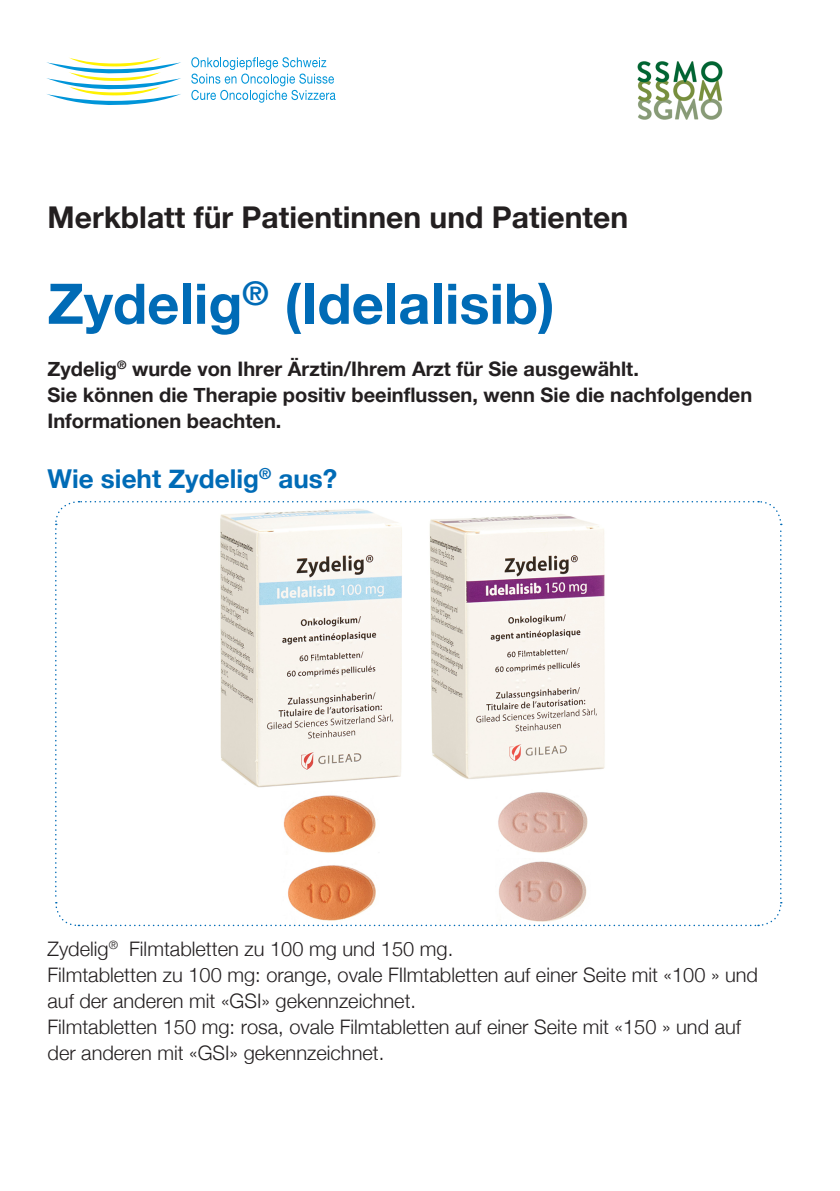
<style>
.page{position:relative;width:840px;height:1191px;background:#fff}
.page>*{position:absolute;margin:0;border:0;box-sizing:border-box;transform-origin:0 0}
.t1{font:700 56px "Helvetica Neue";color:#006bb6}
.t2{font:700 30px "Helvetica Neue";color:#231f20}
.t3{font:700 26px "Helvetica Neue";color:#006bb6}
.t4{font:300 20px/26px "Helvetica Neue";color:#231f20}
.t5{font:700 20px "Helvetica Neue";color:#231f20}
</style>
<div class="page">
<svg style="left:55px;top:501px;width:726px;height:426px"></svg>
<img style="left:637px;top:61px;width:84px;height:59px">
<svg style="left:46px;top:57px;width:135px;height:48px"></svg>
<svg style="left:191px;top:57px;width:144px;height:46px"></svg>
<p class="t2" style="left:47px;top:193px;width:581px">Merkblatt für Patientinnen und Patienten</p>
<p class="t1" style="left:47px;top:260px;width:508px">Zydelig<sup>®</sup> (Idelalisib)</p>
<p class="t5" style="left:47px;top:353px;width:592px">Zydelig<sup>®</sup> wurde von Ihrer Ärztin/Ihrem Arzt für Sie ausgewählt.</p>
<p class="t5" style="left:47px;top:379px;width:705px">Sie können die Therapie positiv beeinflussen, wenn Sie die nachfolgenden</p>
<p class="t5" style="left:47px;top:405px;width:235px">Informationen beachten.</p>
<p class="t3" style="left:47px;top:458px;width:291px">Wie sieht Zydelig<sup>®</sup> aus?</p>
<p class="t4" style="left:47px;top:934px;width:407px">Zydelig<sup>®</sup> Filmtabletten zu 100 mg und 150 mg.</p>
<p class="t4" style="left:47px;top:960px;width:711px">Filmtabletten zu 100 mg: orange, ovale FIlmtabletten auf einer Seite mit «100 » und auf der anderen mit «GSI» gekennzeichnet.</p>
<p class="t4" style="left:47px;top:1012px;width:694px">Filmtabletten 150 mg: rosa, ovale Filmtabletten auf einer Seite mit «150 » und auf der anderen mit «GSI» gekennzeichnet.</p>
</div>
